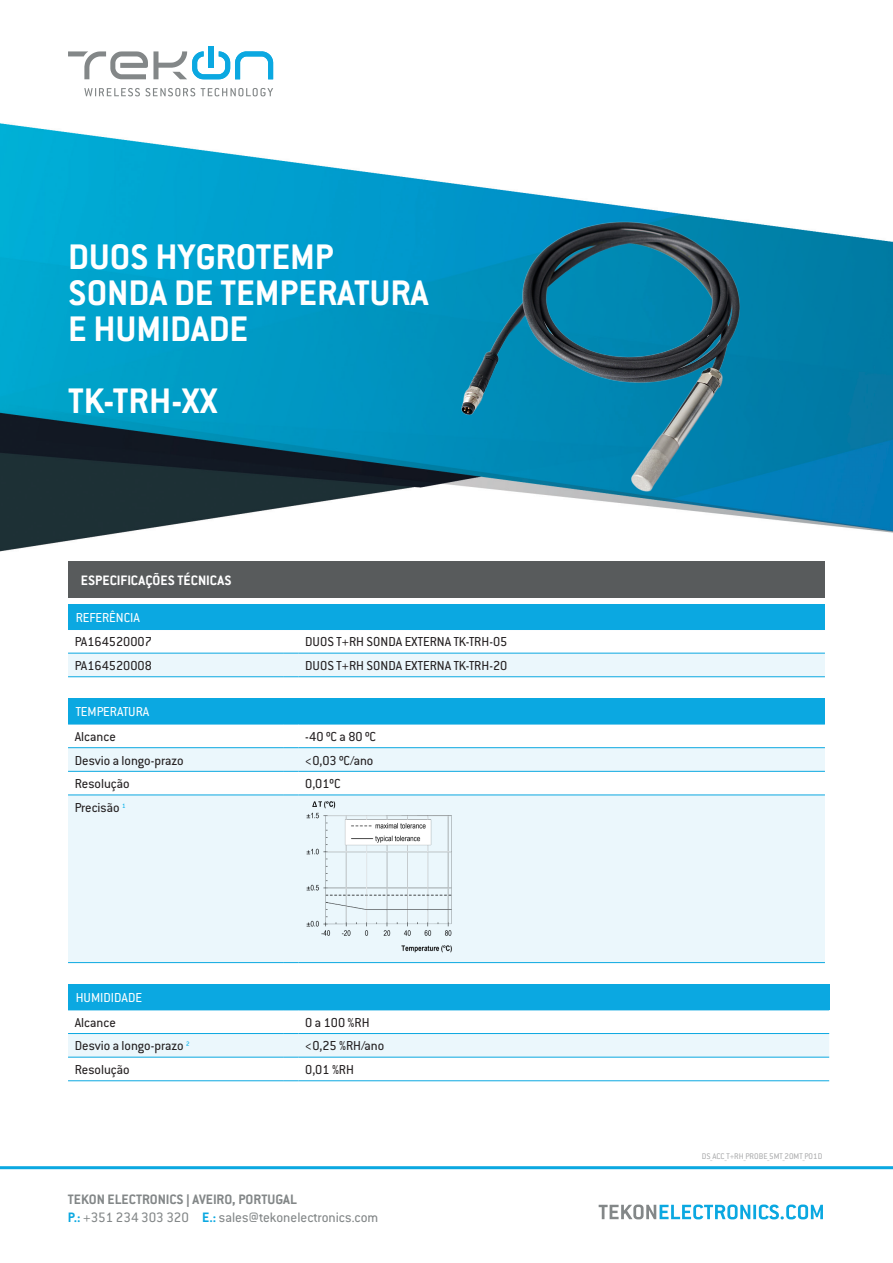
<style>
.page{position:relative;width:893px;height:1263px;background:#fff}
.page>*{position:absolute;margin:0;border:0;box-sizing:border-box;transform-origin:0 0}
.t1{font:700 39px/36px "Conduit ITC Pro";color:#fff}
.t2{font:15px/18px "Conduit ITC Pro";color:#838788}
.t3{font:700 15px "Conduit ITC Pro";color:#fff}
.t4{font:14.25px "Conduit ITC Pro";color:#231f20}
.t5{font:14.25px "Conduit ITC Pro";color:#fff}
.t6{font:9px "Conduit ITC Pro";color:#acadae}
.s1{font-weight:700}
.s2{font-family:"Arial";font-weight:700;font-size:13.5px}
.s3{font-weight:700;color:#0ba8e1}
</style>
<div class="page">
<img style="left:0;top:123px;width:893px;height:439px">
<svg style="left:0;top:1166px;width:893px;height:3px;background:#1bade2"></svg>
<svg style="left:68px;top:46px;width:205px;height:33px"></svg>
<svg style="left:84px;top:88px;width:111px;height:8px"></svg>
<svg style="left:201px;top:88px;width:72px;height:8px"></svg>
<svg style="left:599px;top:1204px;width:151px;height:15px"></svg>
<hr style="left:753px;top:1205px;width:3px;height:14px;background:#0ba8e1">
<svg style="left:759px;top:1204px;width:64px;height:15px"></svg>
<img style="left:343px;top:183px;width:483px;height:312px">
<div style="left:68px;top:562px;width:757px;height:36px;background:#585b5c"></div>
<div style="left:68px;top:604px;width:757px;height:25px;background:#0ba8e1"></div>
<hr style="left:68px;top:629px;width:215px;height:1px;background:#0ba8e1">
<svg style="left:283px;top:629px;width:15px;height:1px"></svg>
<hr style="left:298px;top:629px;width:527px;height:1px;background:#0ba8e1">
<div style="left:68px;top:653px;width:757px;height:24px;background:#ebf7fc"></div>
<hr style="left:298px;top:653px;width:527px;height:1px;background:#0ba8e1">
<hr style="left:298px;top:676px;width:527px;height:1px;background:#0ba8e1">
<div style="left:68px;top:698px;width:757px;height:26px;background:#0ba8e1"></div>
<div style="left:68px;top:796px;width:757px;height:166px;background:#ebf7fc"></div>
<hr style="left:68px;top:724px;width:215px;height:1px;background:#0ba8e1">
<hr style="left:68px;top:795px;width:215px;height:1px;background:#0ba8e1">
<hr style="left:68px;top:962px;width:215px;height:1px;background:#0ba8e1">
<svg style="left:283px;top:724px;width:15px;height:1px"></svg>
<svg style="left:283px;top:795px;width:15px;height:1px"></svg>
<svg style="left:283px;top:962px;width:15px;height:1px"></svg>
<hr style="left:298px;top:724px;width:527px;height:1px;background:#0ba8e1">
<hr style="left:298px;top:795px;width:527px;height:1px;background:#0ba8e1">
<hr style="left:298px;top:962px;width:527px;height:1px;background:#0ba8e1">
<svg style="left:68px;top:747px;width:757px;height:25px;background:#e2f4fa"></svg>
<hr style="left:298px;top:747px;width:527px;height:1px;background:#0ba8e1">
<hr style="left:298px;top:771px;width:527px;height:1px;background:#0ba8e1">
<div style="left:68px;top:984px;width:761px;height:26px;background:#0ba8e1"></div>
<hr style="left:68px;top:1010px;width:215px;height:1px;background:#0ba8e1">
<hr style="left:68px;top:1080px;width:215px;height:1px;background:#0ba8e1">
<svg style="left:283px;top:1010px;width:15px;height:1px"></svg>
<svg style="left:283px;top:1080px;width:15px;height:1px"></svg>
<hr style="left:298px;top:1010px;width:531px;height:1px;background:#0ba8e1">
<hr style="left:298px;top:1080px;width:531px;height:1px;background:#0ba8e1">
<div style="left:68px;top:1033px;width:761px;height:25px;background:#ebf7fc"></div>
<hr style="left:298px;top:1033px;width:531px;height:1px;background:#0ba8e1">
<hr style="left:298px;top:1057px;width:531px;height:1px;background:#0ba8e1">
<img style="left:303px;top:796px;width:158px;height:162px">
<h1 class="t1" style="left:68px;top:238px;width:362px">DUOS HYGROTEMP<br>SONDA DE TEMPERATURA<br>E HUMIDADE</h1>
<h1 class="t1" style="left:68px;top:382px;width:151px">TK-TRH-XX</h1>
<p class="t3" style="left:81px;top:572px;width:152px">ESPECIFICAÇÕES TÉCNICAS</p>
<p class="t5" style="left:76px;top:609px;width:66px">REFERÊNCIA</p>
<p class="t4" style="left:75px;top:634px;width:79px">PA164520007</p>
<p class="t4" style="left:305px;top:634px;width:204px">DUOS T+RH SONDA EXTERNA TK-TRH-05</p>
<p class="t4" style="left:75px;top:658px;width:79px">PA164520008</p>
<p class="t4" style="left:305px;top:658px;width:204px">DUOS T+RH SONDA EXTERNA TK-TRH-20</p>
<p class="t5" style="left:76px;top:704px;width:75px">TEMPERATURA</p>
<p class="t4" style="left:75px;top:728px;width:42px">Alcance</p>
<p class="t4" style="left:305px;top:728px;width:72px">-40 ºC a 80 ºC</p>
<p class="t4" style="left:75px;top:752px;width:110px">Desvio a longo-prazo</p>
<p class="t4" style="left:305px;top:752px;width:70px">&lt;0,03 ºC/ano</p>
<p class="t4" style="left:75px;top:776px;width:56px">Resolução</p>
<p class="t4" style="left:305px;top:776px;width:37px">0,01ºC</p>
<p class="t4" style="left:75px;top:799px;width:52px">Precisão <sup>1</sup></p>
<p class="t5" style="left:76px;top:990px;width:68px">HUMIDIDADE</p>
<p class="t4" style="left:75px;top:1014px;width:42px">Alcance</p>
<p class="t4" style="left:305px;top:1014px;width:66px">0 a 100 %RH</p>
<p class="t4" style="left:75px;top:1038px;width:116px">Desvio a longo-prazo <sup>2</sup></p>
<p class="t4" style="left:305px;top:1038px;width:81px">&lt;0,25 %RH/ano</p>
<p class="t4" style="left:75px;top:1062px;width:56px">Resolução</p>
<p class="t4" style="left:305px;top:1062px;width:50px">0,01 %RH</p>
<p class="t2" style="left:68px;top:1191px;width:312px"><span class="s1">TEKON ELECTRONICS</span> <span class="s2">|</span> <span class="s1">AVEIRO, PORTUGAL<br></span><span class="s3">P.:</span> +351 234 303 320 <span class="s3">E.:</span> sales@tekonelectronics.com</p>
<p class="t6" style="left:702px;top:1151px;width:122px">DS_ACC_T+RH_PROBE_5MT_20MT_P01D</p>
</div>
